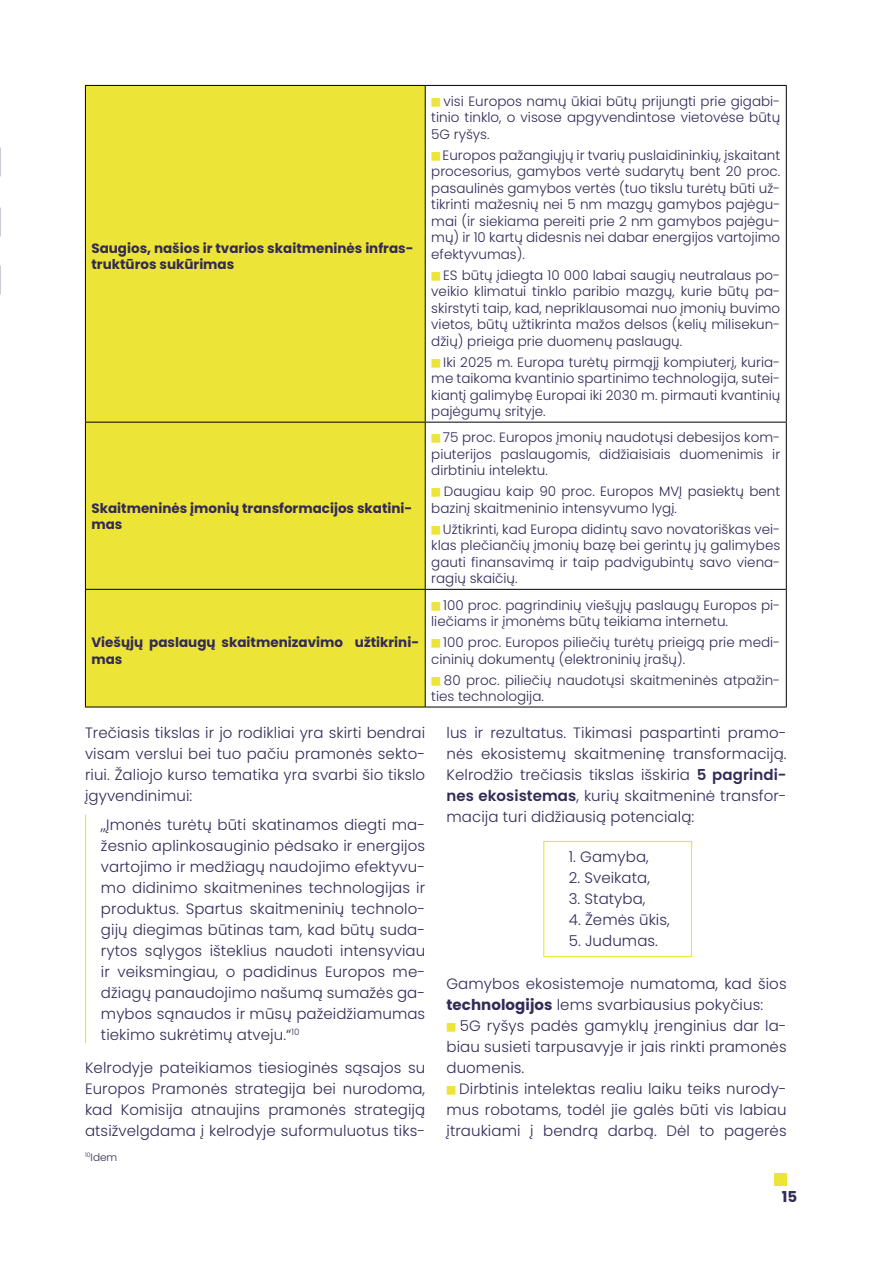
<style>
.page{position:relative;width:893px;height:1263px;background:#fff}
.page>*{position:absolute;margin:0;border:0;box-sizing:border-box;transform-origin:0 0}
.t1{font:300 15px/21px "Poppins";letter-spacing:.005em;color:#322a57;text-align:justify}
.t2{font:700 15px "Poppins";color:#322a57}
.t3{font:300 13.5px/16.5px "Poppins";color:#322a57;text-align:justify}
.t4{font:700 13.5px/16.5px "Poppins";color:#322a57}
.t5{font:300 10.5px "Poppins";color:#322a57}
.s1{font-family:"Source Sans Pro";font-size:10.5px;color:#ece436}
.s2{font-weight:600}
.s3{font-weight:700}
</style>
<div class="page">
<div style="left:774px;top:1172px;width:13px;height:13px;background:#ece436"></div>
<div style="left:86px;top:86px;width:339px;height:621px;background:#ece436"></div>
<hr style="left:85px;top:85px;width:340px;height:1px;background:#000">
<hr style="left:85px;top:86px;width:1px;height:336px;background:#000">
<hr style="left:425px;top:85px;width:362px;height:1px;background:#000">
<hr style="left:425px;top:86px;width:1px;height:336px;background:#000">
<hr style="left:786px;top:86px;width:1px;height:336px;background:#000">
<hr style="left:85px;top:422px;width:340px;height:1px;background:#000">
<hr style="left:85px;top:422px;width:1px;height:167px;background:#000">
<hr style="left:425px;top:422px;width:362px;height:1px;background:#000">
<hr style="left:425px;top:422px;width:1px;height:167px;background:#000">
<hr style="left:786px;top:422px;width:1px;height:167px;background:#000">
<hr style="left:85px;top:589px;width:340px;height:1px;background:#000">
<hr style="left:85px;top:590px;width:1px;height:117px;background:#000">
<hr style="left:425px;top:589px;width:362px;height:1px;background:#000">
<hr style="left:425px;top:590px;width:1px;height:117px;background:#000">
<hr style="left:786px;top:590px;width:1px;height:117px;background:#000">
<hr style="left:85px;top:707px;width:340px;height:1px;background:#000">
<hr style="left:425px;top:707px;width:362px;height:1px;background:#000">
<hr style="left:85px;top:815px;width:1px;height:228px;background:#ece436">
<div style="left:543px;top:841px;width:149px;height:116px;border:1px solid #ece436"></div>
<p class="t4" style="left:91px;top:240px;width:324px">Saugios, našios ir tvarios skaitmeninės infras&shy;truktūros sukūrimas</p>
<p class="t4" style="left:91px;top:500px;width:322px">Skaitmeninės įmonių transformacijos skatini&shy;mas</p>
<p class="t4" style="left:91px;top:634px;width:329px">Viešųjų paslaugų skaitmenizavimo užtikrini&shy;mas</p>
<p class="t3" style="left:431px;top:93px;width:351px"><span class="s1">■</span> visi Europos namų ūkiai būtų prijungti prie gigabi&shy;tinio tinklo, o visose apgyvendintose vietovėse būtų 5G ryšys.</p>
<p class="t3" style="left:431px;top:147px;width:351px"><span class="s1">■</span> Europos pažangiųjų ir tvarių puslaidininkių, įskaitant procesorius, gamybos vertė sudarytų bent 20 proc. pasaulinės gamybos vertės (tuo tikslu turėtų būti už&shy;tikrinti mažesnių nei 5 nm mazgų gamybos pajėgu&shy;mai (ir siekiama pereiti prie 2 nm gamybos pajėgu&shy;mų) ir 10 kartų didesnis nei dabar energijos vartojimo efektyvumas).</p>
<p class="t3" style="left:431px;top:267px;width:351px"><span class="s1">■</span> ES būtų įdiegta 10 000 labai saugių neutralaus po&shy;veikio klimatui tinklo paribio mazgų, kurie būtų pa&shy;skirstyti taip, kad, nepriklausomai nuo įmonių buvimo vietos, būtų užtikrinta mažos delsos (kelių milisekun&shy;džių) prieiga prie duomenų paslaugų.</p>
<p class="t3" style="left:431px;top:354px;width:351px"><span class="s1">■</span> Iki 2025 m. Europa turėtų pirmąjį kompiuterį, kuria&shy;me taikoma kvantinio spartinimo technologija, sutei&shy;kiantį galimybę Europai iki 2030 m. pirmauti kvantinių pajėgumų srityje.</p>
<p class="t3" style="left:431px;top:429px;width:351px"><span class="s1">■</span> 75 proc. Europos įmonių naudotųsi debesijos kom&shy;piuterijos paslaugomis, didžiaisiais duomenimis ir dirbtiniu intelektu.</p>
<p class="t3" style="left:431px;top:483px;width:351px"><span class="s1">■</span> Daugiau kaip 90 proc. Europos MVĮ pasiektų bent bazinį skaitmeninio intensyvumo lygį.</p>
<p class="t3" style="left:431px;top:521px;width:351px"><span class="s1">■</span> Užtikrinti, kad Europa didintų savo novatoriškas vei&shy;klas plečiančių įmonių bazę bei gerintų jų galimybes gauti finansavimą ir taip padvigubintų savo viena&shy;ragių skaičių.</p>
<p class="t3" style="left:431px;top:597px;width:351px"><span class="s1">■</span> 100 proc. pagrindinių viešųjų paslaugų Europos pi&shy;liečiams ir įmonėms būtų teikiama internetu.</p>
<p class="t3" style="left:431px;top:634px;width:351px"><span class="s1">■</span> 100 proc. Europos piliečių turėtų prieigą prie medi&shy;cininių dokumentų (elektroninių įrašų).</p>
<p class="t3" style="left:431px;top:672px;width:351px"><span class="s1">■</span> 80 proc. piliečių naudotųsi skaitmeninės atpažin&shy;ties technologija.</p>
<p class="t1" style="left:85px;top:722px;width:342px">Trečiasis tikslas ir jo rodikliai yra skirti bendrai visam verslui bei tuo pačiu pramonės sekto&shy;riui. Žaliojo kurso tematika yra svarbi šio tikslo įgyvendinimui:</p>
<p class="t1" style="left:101px;top:815px;width:326px">„Įmonės turėtų būti skatinamos diegti ma&shy;žesnio aplinkosauginio pėdsako ir energijos vartojimo ir medžiagų naudojimo efektyvu&shy;mo didinimo skaitmenines technologijas ir produktus. Spartus skaitmeninių technolo&shy;gijų diegimas būtinas tam, kad būtų suda&shy;rytos sąlygos išteklius naudoti intensyviau ir veiksmingiau, o padidinus Europos me&shy;džiagų panaudojimo našumą sumažės ga&shy;mybos sąnaudos ir mūsų pažeidžiamumas tiekimo sukrėtimų atveju.“<sup>10</sup></p>
<p class="t1" style="left:85px;top:1057px;width:342px">Kelrodyje pateikiamos tiesioginės sąsajos su Europos Pramonės strategija bei nurodoma, kad Komisija atnaujins pramonės strategiją atsižvelgdama į kelrodyje suformuluotus tiks-</p>
<p class="t5" style="left:85px;top:1151px;width:34px"><sup>10</sup>Idem</p>
<p class="t1" style="left:446px;top:722px;width:342px">lus ir rezultatus. Tikimasi paspartinti pramo&shy;nės ekosistemų skaitmeninę transformaciją.<br>Kelrodžio trečiasis tikslas išskiria <span class="s2">5 pagrindi&shy;nes ekosistemas</span>, kurių skaitmeninė transfor&shy;macija turi didžiausią potencialą:</p>
<p class="t1" style="left:569px;top:847px;width:82px">1. Gamyba,</p>
<p class="t1" style="left:569px;top:868px;width:83px">2. Sveikata,</p>
<p class="t1" style="left:569px;top:889px;width:78px">3. Statyba,</p>
<p class="t1" style="left:569px;top:910px;width:103px">4. Žemės ūkis,</p>
<p class="t1" style="left:569px;top:931px;width:91px">5. Judumas.</p>
<p class="t1" style="left:446px;top:973px;width:342px">Gamybos ekosistemoje numatoma, kad šios <span class="s3">technologijos</span> lems svarbiausius pokyčius:</p>
<p class="t1" style="left:446px;top:1015px;width:342px"><span class="s1">■</span> 5G ryšys padės gamyklų įrenginius dar la&shy;biau susieti tarpusavyje ir jais rinkti pramonės duomenis.</p>
<p class="t1" style="left:446px;top:1078px;width:342px"><span class="s1">■</span> Dirbtinis intelektas realiu laiku teiks nurody&shy;mus robotams, todėl jie galės būti vis labiau įtraukiami į bendrą darbą. Dėl to pagerės</p>
<p class="t2" style="left:782px;top:1188px;width:17px">15</p>
</div>
